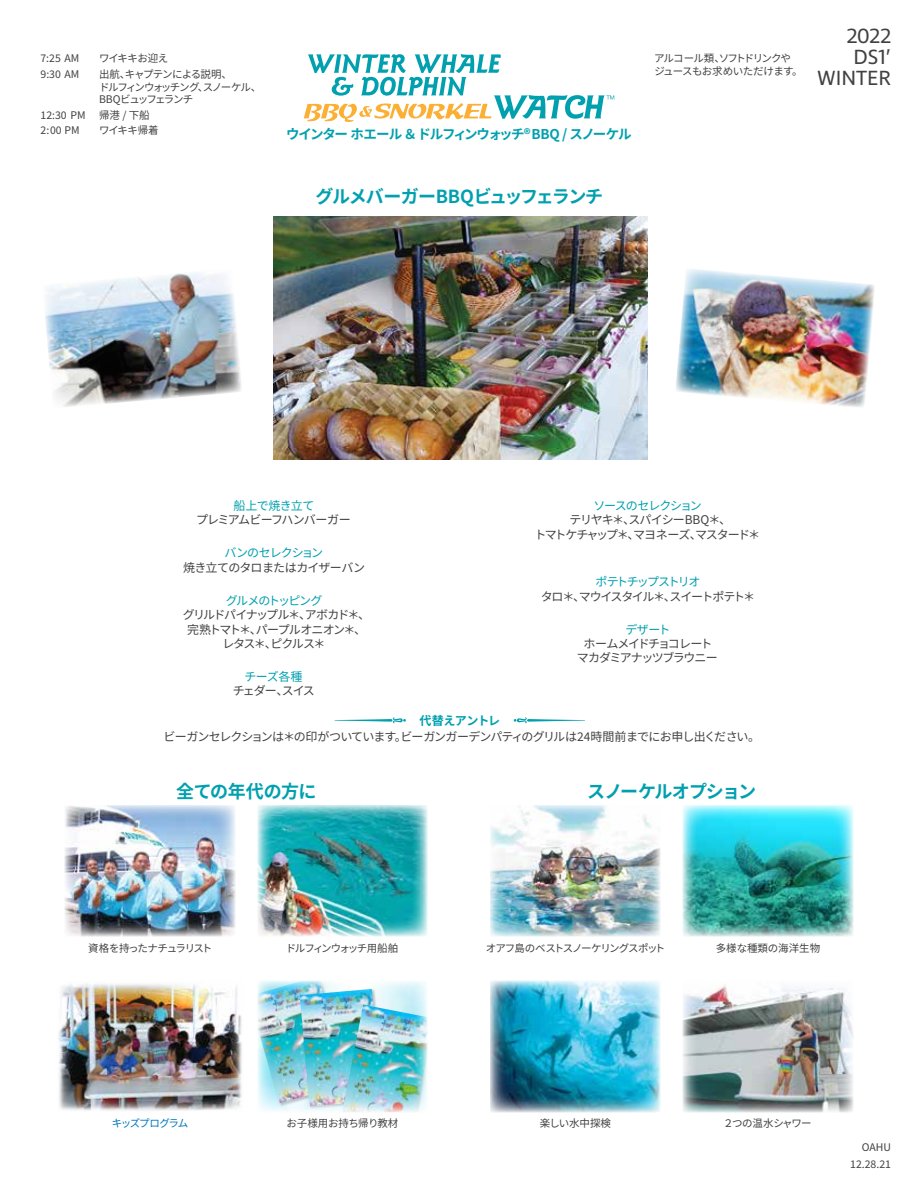
<style>
.page{position:relative;width:918px;height:1188px;background:#fff}
.page>*{position:absolute;margin:0;border:0;box-sizing:border-box;transform-origin:0 0}
.t1{font:21px/21px "Ingra";letter-spacing:-.005em;color:#414042;text-align:right}
.t2{font:700 18px "Source Han Sans JP";letter-spacing:-.05em;color:#00a0af}
.t3{font:700 18px "Source Han Sans JP";letter-spacing:-.075em;color:#00a0af}
.t4{font:700 18px "Source Han Sans JP";letter-spacing:-.015em;color:#00a0af}
.t5{font:700 13.5px "Source Han Sans JP";letter-spacing:-.09em;color:#00a0af}
.t6{font:12px/14.4px "Source Han Sans JP";letter-spacing:-.09em;color:#424243;text-align:center}
.t7{font:12px "Source Han Sans JP";letter-spacing:-.065em;color:#414042}
.t8{font:12px/14.4px "Source Han Sans JP";letter-spacing:-.12em;color:#424243;text-align:center}
.t9{font:12px "Source Han Sans JP";letter-spacing:-.085em;color:#00a0af}
.t10{font:12px "Source Han Sans JP";letter-spacing:-.05em;color:#424243}
.t11{font:12px "Source Han Sans JP";letter-spacing:-.155em;color:#00a0af}
.t12{font:12px "Source Han Sans JP";letter-spacing:-.11em;color:#00a0af}
.t13{font:12px "Source Han Sans JP";letter-spacing:-.04em;color:#00a0af}
.t14{font:700 12px "Source Han Sans JP";letter-spacing:-.035em;color:#00a0af}
.t15{font:10.5px/12.6px "Source Han Sans JP";letter-spacing:-.065em;color:#414042}
.t16{font:10.5px/12.6px "Source Han Sans JP";letter-spacing:-.115em;color:#414042}
.t17{font:10.5px/16.5px "Source Han Sans JP";color:#414042;text-align:right}
.t18{font:10.5px "Source Han Sans JP";letter-spacing:-.02em;color:#414042}
.t19{font:10.5px "Source Han Sans JP";letter-spacing:-.14em;color:#414042}
.t20{font:10.5px "Source Han Sans JP";letter-spacing:-.125em;color:#0076bd}
</style>
<div class="page">
<img style="left:676px;top:269px;width:198px;height:138px">
<img style="left:45px;top:273px;width:196px;height:134px">
<img style="left:273px;top:217px;width:375px;height:243px">
<svg style="left:335px;top:717px;width:71px;height:6px"></svg>
<svg style="left:514px;top:717px;width:71px;height:6px"></svg>
<img style="left:65px;top:805px;width:170px;height:131px">
<img style="left:58px;top:983px;width:184px;height:128px">
<img style="left:258px;top:805px;width:170px;height:131px">
<img style="left:258px;top:981px;width:91px;height:123px">
<div style="left:299px;top:988px;width:86px;height:122px;background:#414042;opacity:.3"></div>
<img style="left:300px;top:989px;width:82px;height:118px">
<img style="left:342px;top:1005px;width:86px;height:107px">
<img style="left:490px;top:805px;width:170px;height:131px">
<img style="left:490px;top:981px;width:170px;height:131px">
<img style="left:683px;top:805px;width:170px;height:131px">
<img style="left:683px;top:985px;width:170px;height:127px">
<svg style="left:304px;top:54px;width:310px;height:68px"></svg>
<p class="t15" style="left:40px;top:52px;width:40px">7:25 AM</p>
<p class="t15" style="left:99px;top:52px;width:71px">ワイキキお迎え</p>
<p class="t15" style="left:41px;top:68px;width:40px">9:30 AM</p>
<p class="t16" style="left:99px;top:68px;width:164px">出航、キャプテンによる説明、<br>ドルフィンウォッチング、スノーケル、<br>BBQビュッフェランチ</p>
<p class="t15" style="left:41px;top:109px;width:47px">12:30 PM</p>
<p class="t15" style="left:99px;top:109px;width:52px">帰港 / 下船</p>
<p class="t15" style="left:41px;top:124px;width:41px">2:00 PM</p>
<p class="t15" style="left:99px;top:124px;width:61px">ワイキキ帰着</p>
<p class="t5" style="left:286px;top:127px;width:347px">ウインター ホエール ＆ ドルフィンウォッチ®︎ BBQ / スノーケル</p>
<h2 class="t2" style="left:315px;top:187px;width:289px">グルメバーガーBBQビュッフェランチ</h2>
<p class="t15" style="left:654px;top:52px;width:150px">アルコール類、ソフトドリンクやジュースもお求めいただけます。</p>
<h1 class="t1" style="left:817px;top:26px;width:75px">2022<br>DS1’<br>WINTER</h1>
<p class="t13" style="left:233px;top:499px;width:83px">船上で焼き立て</p>
<p class="t7" style="left:196px;top:513px;width:156px">プレミアムビーフハンバーガー</p>
<p class="t9" style="left:225px;top:546px;width:100px">バンのセレクション</p>
<p class="t10" style="left:183px;top:561px;width:183px">焼き立てのタロまたはカイザーバン</p>
<p class="t12" style="left:226px;top:594px;width:98px">グルメのトッピング</p>
<p class="t8" style="left:183px;top:608px;width:189px">グリルドパイナップル＊、アボカド＊、完熟トマト＊、パープルオニオン＊、レタス＊、ピクルス＊</p>
<p class="t9" style="left:245px;top:670px;width:59px">チーズ各種</p>
<p class="t6" style="left:233px;top:684px;width:84px">チェダー、スイス</p>
<p class="t9" style="left:593px;top:499px;width:110px">ソースのセレクション</p>
<p class="t6" style="left:535px;top:513px;width:227px">テリヤキ＊、スパイシーBBQ＊、<br>トマトケチャップ＊、マヨネーズ、マスタード＊</p>
<p class="t11" style="left:596px;top:575px;width:106px">ポテトチップストリオ</p>
<p class="t6" style="left:541px;top:589px;width:216px">タロ＊、マウイスタイル＊、スイートポテト＊</p>
<p class="t9" style="left:625px;top:622px;width:47px">デザート</p>
<p class="t6" style="left:577px;top:637px;width:142px">ホームメイドチョコレートマカダミアナッツブラウニー</p>
<p class="t14" style="left:419px;top:714px;width:82px">代替えアントレ</p>
<p class="t7" style="left:164px;top:730px;width:598px">ビーガンセレクションは＊の印がついています。ビーガンガーデンパティのグリルは24時間前までにお申し出ください。</p>
<h2 class="t4" style="left:176px;top:782px;width:142px">全ての年代の方に</h2>
<h2 class="t3" style="left:587px;top:782px;width:171px">スノーケルオプション</h2>
<p class="t16" style="left:88px;top:942px;width:126px">資格を持ったナチュラリスト</p>
<p class="t20" style="left:112px;top:1117px;width:78px">キッズプログラム</p>
<p class="t19" style="left:286px;top:942px;width:114px">ドルフィンウォッチ用船舶</p>
<p class="t18" style="left:287px;top:1117px;width:113px">お子様用お持ち帰り教材</p>
<p class="t16" style="left:486px;top:942px;width:181px">オアフ島のベストスノーケリングスポット</p>
<p class="t17" style="left:716px;top:940px;width:106px">多様な種類の海洋生物</p>
<p class="t18" style="left:540px;top:1117px;width:73px">楽しい水中探検</p>
<p class="t15" style="left:723px;top:1117px;width:90px">２つの温水シャワー</p>
<p class="t17" style="left:850px;top:1139px;width:42px">OAHU<br>12.28.21</p>
</div>
